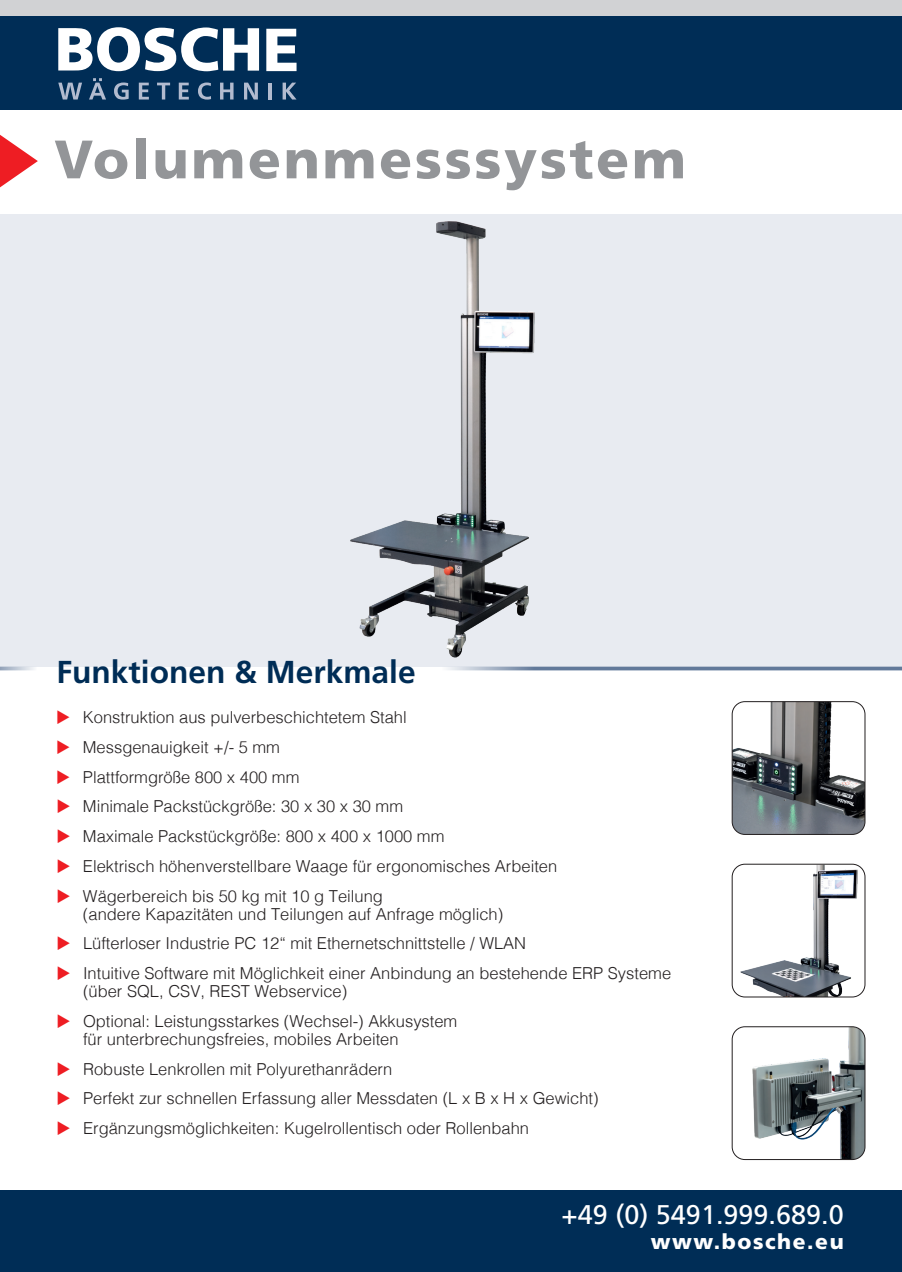
<style>
.page{position:relative;width:902px;height:1272px;background:#fff}
.page>*{position:absolute;margin:0;border:0;box-sizing:border-box;transform-origin:0 0}
.t1{font:900 54px "Frutiger LT Std";letter-spacing:.05em;color:#939598}
.t2{font:700 31.65px "Frutiger LT Std";color:#002d56}
.t3{font:27px "Frutiger LT Std";color:#fff}
.t4{font:900 21px "Frutiger LT Std";letter-spacing:.075em;color:#fff}
.t5{font:300 16.5px/18px "Helvetica";color:#231f20}
.s1{color:#ee1d23}
</style>
<div class="page">
<div style="left:0;top:0;width:901px;height:21px;background:#d1d2d4"></div>
<div style="left:0;top:17px;width:901px;height:93px;background:#002d56"></div>
<div style="left:0;top:214px;width:901px;height:452px;background:#e8ebf1"></div>
<img style="left:350px;top:221px;width:185px;height:437px">
<svg style="left:441px;top:666px;width:460px;height:4px;background:#8596b0"></svg>
<div style="left:0;top:1190px;width:901px;height:81px;background:#002d56"></div>
<svg style="left:0;top:135px;width:38px;height:52px"></svg>
<svg style="left:0;top:666px;width:37px;height:4px"></svg>
<img style="left:733px;top:865px;width:131px;height:131px">
<div style="left:731px;top:863px;width:134px;height:134px;border:1px solid #231f20;border-radius:13px"></div>
<svg style="left:266px;top:29px;width:30px;height:42px"></svg>
<svg style="left:58px;top:27px;width:201px;height:44px"></svg>
<svg style="left:58px;top:83px;width:24px;height:16px"></svg>
<svg style="left:89px;top:78px;width:17px;height:21px"></svg>
<svg style="left:114px;top:82px;width:15px;height:18px"></svg>
<svg style="left:139px;top:83px;width:10px;height:16px"></svg>
<svg style="left:157px;top:83px;width:13px;height:16px"></svg>
<svg style="left:179px;top:83px;width:10px;height:16px"></svg>
<svg style="left:198px;top:82px;width:13px;height:18px"></svg>
<svg style="left:220px;top:83px;width:13px;height:16px"></svg>
<svg style="left:244px;top:83px;width:14px;height:16px"></svg>
<hr style="left:268px;top:83px;width:4px;height:16px;background:#b2bbcf">
<svg style="left:282px;top:83px;width:14px;height:16px"></svg>
<img style="left:733px;top:701px;width:131px;height:133px">
<div style="left:731px;top:701px;width:134px;height:133px;border:1px solid #231f20;border-radius:13px"></div>
<img style="left:732px;top:1026px;width:132px;height:133px">
<div style="left:731px;top:1026px;width:134px;height:133px;border:1px solid #231f20;border-radius:13px"></div>
<h1 class="t1" style="left:54px;top:127px;width:633px">Volumenmesssystem</h1>
<h2 class="t2" style="left:56px;top:653px;width:361px">Funktionen &amp; Merkmale</h2>
<p class="t5" style="left:56px;top:707px;width:352px"><span class="s1">◆</span> Konstruktion aus pulverbeschichtetem Stahl</p>
<p class="t5" style="left:56px;top:737px;width:225px"><span class="s1">◆</span> Messgenauigkeit +/- 5 mm</p>
<p class="t5" style="left:56px;top:766px;width:244px"><span class="s1">◆</span> Plattformgröße 800 x 400 mm</p>
<p class="t5" style="left:56px;top:796px;width:348px"><span class="s1">◆</span> Minimale Packstückgröße: 30 x 30 x 30 mm</p>
<p class="t5" style="left:56px;top:826px;width:389px"><span class="s1">◆</span> Maximale Packstückgröße: 800 x 400 x 1000 mm</p>
<p class="t5" style="left:56px;top:855px;width:502px"><span class="s1">◆</span> Elektrisch höhenverstellbare Waage für ergonomisches Arbeiten</p>
<p class="t5" style="left:83px;top:885px;width:422px;text-indent:-27px"><span class="s1">◆</span> Wägerbereich bis 50 kg mit 10 g Teilung<br>(andere Kapazitäten und Teilungen auf Anfrage möglich)</p>
<p class="t5" style="left:56px;top:933px;width:471px"><span class="s1">◆</span> Lüfterloser Industrie PC 12“ mit Ethernetschnittstelle / WLAN</p>
<p class="t5" style="left:83px;top:963px;width:589px;text-indent:-27px"><span class="s1">◆</span> Intuitive Software mit Möglichkeit einer Anbindung an bestehende ERP Systeme (über SQL, CSV, REST Webservice)</p>
<p class="t5" style="left:83px;top:1010px;width:376px;text-indent:-27px"><span class="s1">◆</span> Optional: Leistungsstarkes (Wechsel-) Akkusystem für unterbrechungsfreies, mobiles Arbeiten</p>
<p class="t5" style="left:56px;top:1058px;width:337px"><span class="s1">◆</span> Robuste Lenkrollen mit Polyurethanrädern</p>
<p class="t5" style="left:56px;top:1088px;width:543px"><span class="s1">◆</span> Perfekt zur schnellen Erfassung aller Messdaten (L x B x H x Gewicht)</p>
<p class="t5" style="left:56px;top:1117px;width:474px"><span class="s1">◆</span> Ergänzungsmöglichkeiten: Kugelrollentisch oder Rollenbahn</p>
<h3 class="t3" style="left:561px;top:1198px;width:283px">+49 (0) 5491.999.689.0</h3>
<p class="t4" style="left:650px;top:1228px;width:194px">www.bosche.eu</p>
</div>
